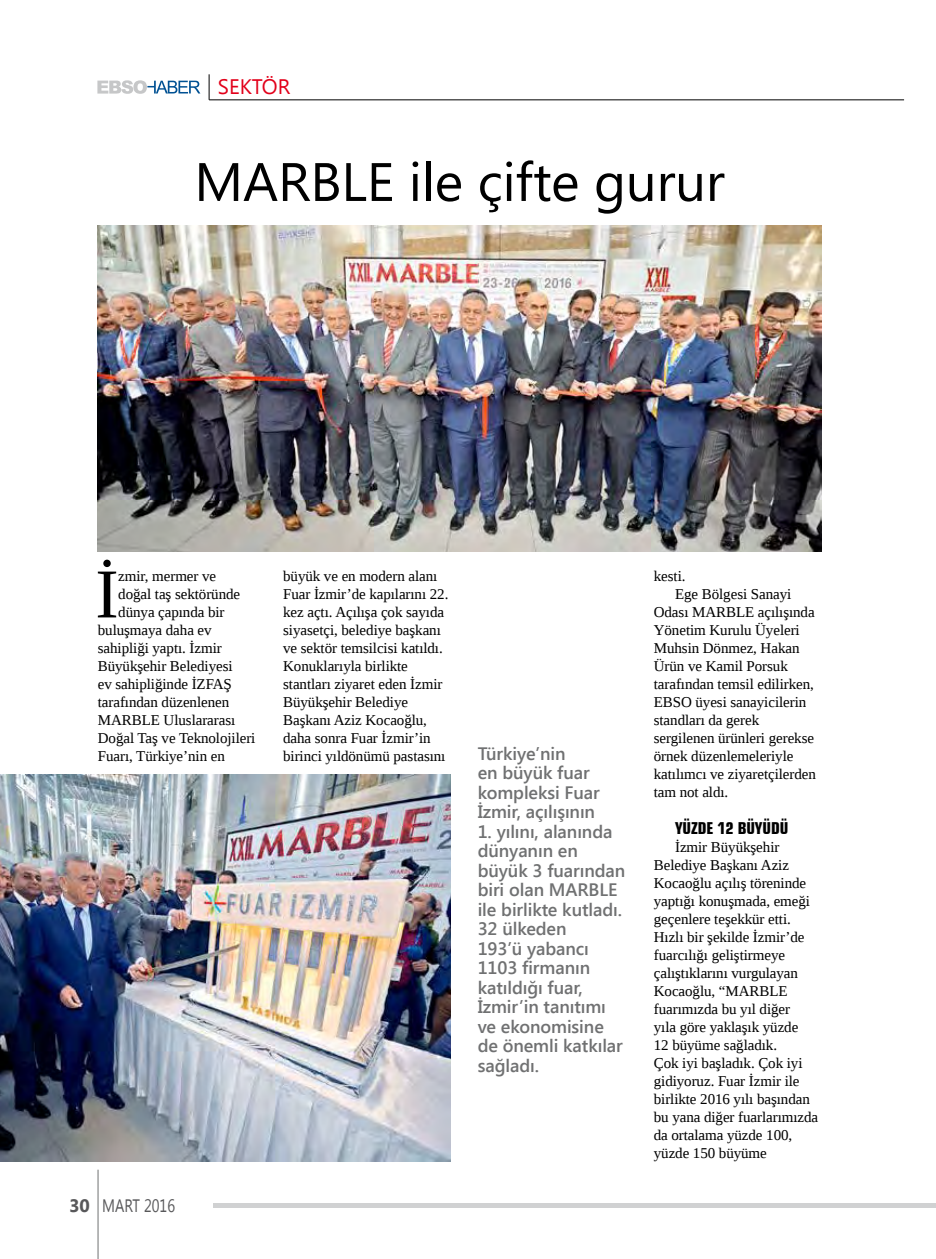
<style>
.page{position:relative;width:936px;height:1259px;background:#fff}
.page>*{position:absolute;margin:0;border:0;box-sizing:border-box;transform-origin:0 0}
.t1{font:70.05px "Liberation Serif";color:#000}
.t2{font:54px "Segoe UI";letter-spacing:-.005em;color:#000}
.t3{font:21px "Segoe UI";color:#e2001a}
.t4{font:600 18px/19.5px "Segoe UI";letter-spacing:-.005em;color:#707172}
.t5{font:18px "Segoe UI";color:#58585a;scale:.8 1}
.t6{font:700 18px "Segoe UI";color:#58585a}
.t7{font:700 condensed 16.5px "Square 721 BT";letter-spacing:-.005em;color:#000}
.t8{font:15px/18px "Liberation Serif";letter-spacing:-.005em;color:#000}
</style>
<div class="page">
<hr style="left:98px;top:1169px;width:1px;height:90px;background:#707172">
<hr style="left:213px;top:1203px;width:722px;height:4px;background:#d0d1d2">
<svg style="left:97px;top:80px;width:103px;height:14px"></svg>
<hr style="left:209px;top:100px;width:695px;height:1px;background:#000">
<svg style="left:209px;top:74px;width:1px;height:26px"></svg>
<img style="left:98px;top:225px;width:723px;height:327px">
<img style="left:0;top:775px;width:450px;height:386px">
<h3 class="t3" style="left:218px;top:72px;width:74px">SEKTÖR</h3>
<h2 class="t2" style="left:194px;top:144px;width:532px">MARBLE ile çifte gurur</h2>
<h1 class="t1" style="left:95px;top:549px;width:25px">İ</h1>
<p class="t8" style="left:118px;top:567px;width:99px">zmir, mermer ve</p>
<p class="t8" style="left:118px;top:585px;width:123px">doğal taş sektöründe</p>
<p class="t8" style="left:118px;top:603px;width:108px">dünya çapında bir</p>
<p class="t8" style="left:98px;top:621px;width:115px">buluşmaya daha ev</p>
<p class="t8" style="left:98px;top:639px;width:125px">sahipliği yaptı. İzmir</p>
<p class="t8" style="left:98px;top:657px;width:136px">Büyükşehir Belediyesi</p>
<p class="t8" style="left:98px;top:675px;width:136px">ev sahipliğinde İZFAŞ</p>
<p class="t8" style="left:98px;top:693px;width:133px">tarafından düzenlenen</p>
<p class="t8" style="left:98px;top:711px;width:139px">MARBLE Uluslararası</p>
<p class="t8" style="left:98px;top:729px;width:159px">Doğal Taş ve Teknolojileri</p>
<p class="t8" style="left:98px;top:747px;width:128px">Fuarı, Türkiye’nin en</p>
<p class="t6" style="left:69px;top:1192px;width:22px">30</p>
<p class="t5" style="left:102px;top:1193px;width:93px">MART 2016</p>
<p class="t8" style="left:283px;top:567px;width:167px">büyük ve en modern alanı<br>Fuar İzmir’de kapılarını 22. kez açtı. Açılışa çok sayıda siyasetçi, belediye başkanı ve sektör temsilcisi katıldı.<br>Konuklarıyla birlikte stantları ziyaret eden İzmir<br>Büyükşehir Belediye<br>Başkanı Aziz Kocaoğlu, daha sonra Fuar İzmir’in birinci yıldönümü pastasını</p>
<p class="t8" style="left:653px;top:567px;width:33px">kesti.</p>
<p class="t8" style="left:675px;top:585px;width:118px">Ege Bölgesi Sanayi</p>
<p class="t8" style="left:653px;top:603px;width:162px">Odası MARBLE açılışında</p>
<p class="t8" style="left:653px;top:621px;width:147px">Yönetim Kurulu Üyeleri</p>
<p class="t8" style="left:653px;top:639px;width:147px">Muhsin Dönmez, Hakan</p>
<p class="t8" style="left:653px;top:657px;width:135px">Ürün ve Kamil Porsuk</p>
<p class="t8" style="left:653px;top:675px;width:162px">tarafından temsil edilirken,</p>
<p class="t8" style="left:653px;top:693px;width:154px">EBSO üyesi sanayicilerin</p>
<p class="t8" style="left:653px;top:711px;width:107px">standları da gerek</p>
<p class="t8" style="left:653px;top:729px;width:162px">sergilenen ürünleri gerekse</p>
<p class="t8" style="left:653px;top:747px;width:141px">örnek düzenlemeleriyle</p>
<p class="t8" style="left:653px;top:765px;width:164px">katılımcı ve ziyaretçilerden</p>
<p class="t8" style="left:653px;top:783px;width:76px">tam not aldı.</p>
<p class="t7" style="left:675px;top:817px;width:115px">YÜZDE 12 BÜYÜDÜ</p>
<p class="t8" style="left:653px;top:837px;width:166px;text-indent:21px">İzmir Büyükşehir<br>Belediye Başkanı Aziz<br>Kocaoğlu açılış töreninde yaptığı konuşmada, emeği geçenlere teşekkür etti.<br>Hızlı bir şekilde İzmir’de fuarcılığı geliştirmeye çalıştıklarını vurgulayan<br>Kocaoğlu, “MARBLE fuarımızda bu yıl diğer<br>yıla göre yaklaşık yüzde<br>12 büyüme sağladık.<br>Çok iyi başladık. Çok iyi gidiyoruz. Fuar İzmir ile birlikte 2016 yılı başından bu yana diğer fuarlarımızda da ortalama yüzde 100, yüzde 150 büyüme</p>
<p class="t4" style="left:477px;top:742px;width:124px">Türkiye’nin<br>en büyük fuar kompleksi Fuar<br>İzmir, açılışının</p>
<p class="t4" style="left:477px;top:820px;width:149px">1. yılını, alanında dünyanın en büyük 3 fuarından biri olan MARBLE ile birlikte kutladı.<br>32 ülkeden<br>193’ü yabancı<br>1103 firmanın katıldığı fuar,<br>İzmir’in tanıtımı ve ekonomisine de önemli katkılar sağladı.</p>
</div>
